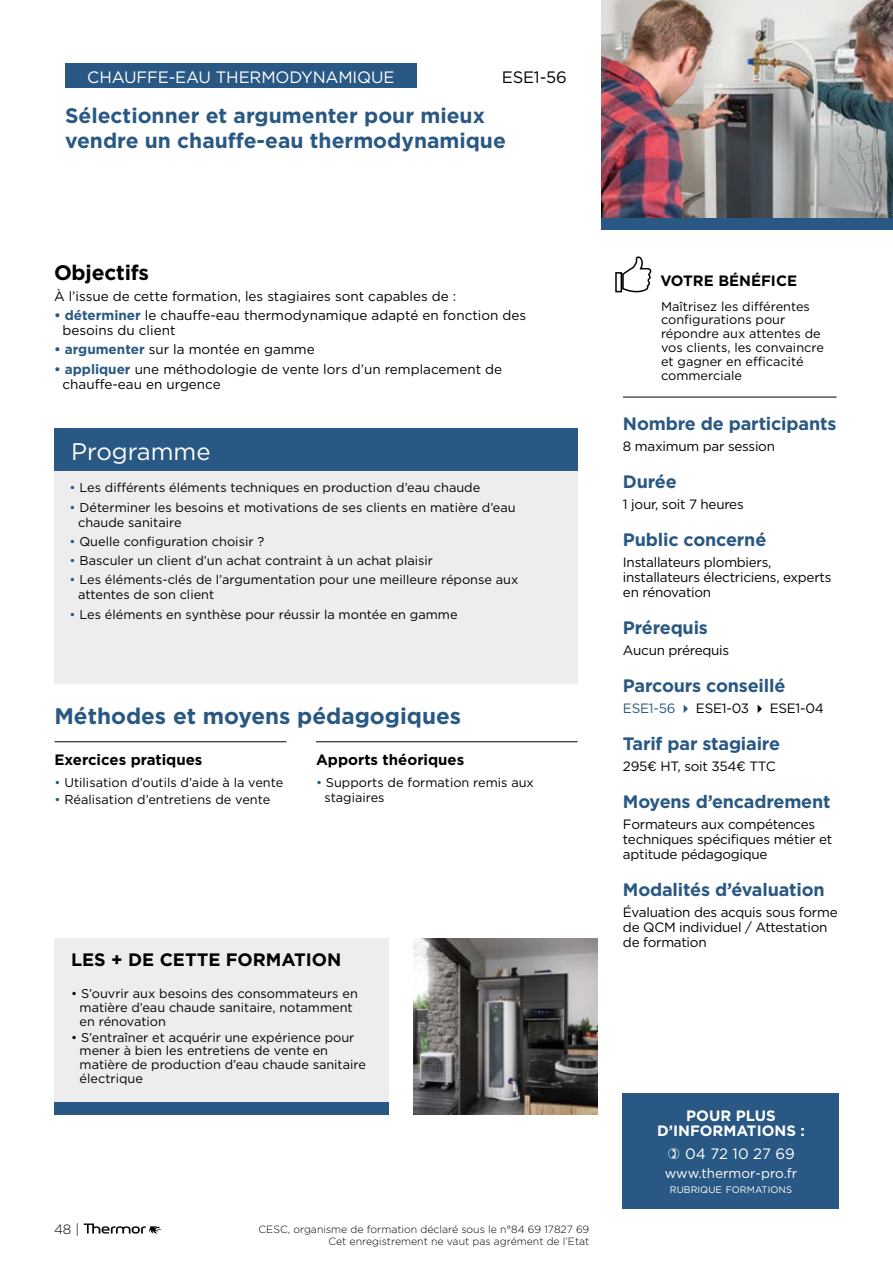
<style>
.page{position:relative;width:893px;height:1263px;background:#fff}
.page>*{position:absolute;margin:0;border:0;box-sizing:border-box;transform-origin:0 0}
.t1{font:24px "Gotham";color:#fff}
.t2{font:700 22.5px "Gotham";color:#285883}
.t3{font:700 21px/25.2px "Gotham";color:#285883}
.t4{font:700 21px "Gotham";letter-spacing:-.01em;color:#000}
.t5{font:700 18px "Gotham";letter-spacing:-.01em;color:#285883}
.t6{font:700 18px "Gotham";color:#000}
.t7{font:16.5px "Gotham";letter-spacing:-.01em;color:#fff}
.t8{font:16.5px "Gotham";letter-spacing:-.01em;color:#000}
.t9{font:700 15px "Gotham";color:#000}
.t10{font:700 15px/14.5px "Gotham";color:#fff;text-align:center}
.t11{font:15px "Gotham";letter-spacing:-.01em;color:#fff}
.t12{font:13.5px/15px "Gotham";letter-spacing:-.02em;color:#000}
.t13{font:13.5px/15px "Gotham";color:#000}
.t14{font:13.5px "Gotham";color:#fff}
.t15{font:300 13.5px "Gotham";color:#000}
.t16{font:12.75px/13.8px "Gotham";color:#000}
.t17{font:300 10.5px/12px "Gotham";color:#000;text-align:right}
.t18{font:9.45px "Gotham";color:#fff}
.s1{font-weight:700;color:#285883}
.s2{color:#285883}
</style>
<div class="page">
<svg style="left:84px;top:1223px;width:78px;height:10px"></svg>
<div style="left:623px;top:1094px;width:216px;height:115px;background:#285883"></div>
<svg style="left:615px;top:256px;width:37px;height:37px"></svg>
<div style="left:602px;top:217px;width:291px;height:13px;background:#285883"></div>
<hr style="left:623px;top:397px;width:214px;height:1px;background:#000">
<div style="left:65px;top:64px;width:352px;height:24px;background:#285883"></div>
<img style="left:602px;top:0;width:291px;height:218px">
<div style="left:54px;top:429px;width:523px;height:42px;background:#285883"></div>
<div style="left:54px;top:471px;width:523px;height:213px;background:#ededed"></div>
<img style="left:414px;top:939px;width:184px;height:176px">
<hr style="left:55px;top:741px;width:231px;height:1px;background:#000">
<hr style="left:316px;top:741px;width:262px;height:1px;background:#000">
<div style="left:54px;top:939px;width:334px;height:163px;background:#ededed"></div>
<div style="left:54px;top:1102px;width:334px;height:13px;background:#285883"></div>
<p class="t7" style="left:87px;top:66px;width:309px">CHAUFFE-EAU THERMODYNAMIQUE</p>
<h3 class="t3" style="left:65px;top:103px;width:442px">Sélectionner et argumenter pour mieux vendre un chauffe-eau thermodynamique</h3>
<p class="t8" style="left:502px;top:66px;width:67px">ESE1-56</p>
<h3 class="t4" style="left:54px;top:258px;width:97px">Objectifs</h3>
<p class="t13" style="left:54px;top:288px;width:404px">À l’issue de cette formation, les stagiaires sont capables de :</p>
<p class="t13" style="left:63px;top:308px;width:465px;text-indent:-9px"><span class="s1">• déterminer</span> le chauffe-eau thermodynamique adapté en fonction des besoins du client</p>
<p class="t13" style="left:54px;top:342px;width:262px"><span class="s1">• argumenter</span> sur la montée en gamme</p>
<p class="t13" style="left:63px;top:361px;width:441px;text-indent:-9px"><span class="s1">• appliquer</span> une méthodologie de vente lors d’un remplacement de chauffe-eau en urgence</p>
<h1 class="t1" style="left:71px;top:436px;width:141px">Programme</h1>
<p class="t16" style="left:70px;top:481px;width:412px"><span class="s2">•</span> Les différents éléments techniques en production d’eau chaude</p>
<p class="t16" style="left:78px;top:499px;width:439px;line-height:15px;text-indent:-9px"><span class="s2">•</span> Déterminer les besoins et motivations de ses clients en matière d’eau chaude sanitaire</p>
<p class="t16" style="left:70px;top:534px;width:196px"><span class="s2">•</span> Quelle configuration choisir ?</p>
<p class="t16" style="left:70px;top:553px;width:365px"><span class="s2">•</span> Basculer un client d’un achat contraint à un achat plaisir</p>
<p class="t16" style="left:78px;top:572px;width:442px;line-height:15px;text-indent:-9px"><span class="s2">•</span> Les éléments-clés de l’argumentation pour une meilleure réponse aux attentes de son client</p>
<p class="t16" style="left:70px;top:607px;width:390px"><span class="s2">•</span> Les éléments en synthèse pour réussir la montée en gamme</p>
<h2 class="t2" style="left:54px;top:701px;width:408px">Méthodes et moyens pédagogiques</h2>
<p class="t9" style="left:55px;top:750px;width:149px">Exercices pratiques</p>
<p class="t16" style="left:55px;top:775px;width:230px"><span class="s2">•</span> Utilisation d’outils d’aide à la vente</p>
<p class="t16" style="left:55px;top:792px;width:217px"><span class="s2">•</span> Réalisation d’entretiens de vente</p>
<p class="t9" style="left:316px;top:750px;width:150px">Apports théoriques</p>
<p class="t16" style="left:325px;top:774px;width:211px;line-height:15px;text-indent:-9px"><span class="s2">•</span> Supports de formation remis aux stagiaires</p>
<h3 class="t6" style="left:71px;top:948px;width:272px">LES + DE CETTE FORMATION</h3>
<p class="t16" style="left:80px;top:986px;width:280px;text-indent:-9px">• S’ouvrir aux besoins des consommateurs en matière d’eau chaude sanitaire, notamment en rénovation</p>
<p class="t16" style="left:80px;top:1030px;width:288px;text-indent:-9px">• S’entraîner et acquérir une expérience pour mener à bien les entretiens de vente en matière de production d’eau chaude sanitaire électrique</p>
<p class="t15" style="left:54px;top:1220px;width:27px">48 |</p>
<p class="t17" style="left:259px;top:1223px;width:332px">CESC, organisme de formation déclaré sous le n°84 69 17827 69<br>Cet enregistrement ne vaut pas agrément de l’Etat</p>
<p class="t9" style="left:660px;top:270px;width:138px">VOTRE BÉNÉFICE</p>
<p class="t16" style="left:661px;top:299px;width:164px">Maîtrisez les différentes configurations pour répondre aux attentes de vos clients, les convaincre et gagner en efficacité commerciale</p>
<h3 class="t5" style="left:623px;top:412px;width:215px">Nombre de participants</h3>
<p class="t12" style="left:623px;top:439px;width:154px">8 maximum par session</p>
<h3 class="t5" style="left:623px;top:470px;width:55px">Durée</h3>
<p class="t12" style="left:623px;top:497px;width:122px">1 jour, soit 7 heures</p>
<h3 class="t5" style="left:623px;top:528px;width:145px">Public concerné</h3>
<p class="t12" style="left:623px;top:555px;width:210px">Installateurs plombiers, installateurs électriciens, experts en rénovation</p>
<h3 class="t5" style="left:623px;top:616px;width:86px">Prérequis</h3>
<p class="t12" style="left:623px;top:643px;width:108px">Aucun prérequis</p>
<h3 class="t5" style="left:623px;top:674px;width:164px">Parcours conseillé</h3>
<p class="t12" style="left:623px;top:701px;width:202px"><span class="s2">ESE1-56</span> <span class="s2">✔</span> ESE1-03 ✔ ESE1-04</p>
<h3 class="t5" style="left:623px;top:732px;width:159px">Tarif par stagiaire</h3>
<p class="t12" style="left:623px;top:759px;width:154px">295€ HT, soit 354€ TTC</p>
<h3 class="t5" style="left:623px;top:790px;width:209px">Moyens d’encadrement</h3>
<p class="t12" style="left:623px;top:817px;width:211px">Formateurs aux compétences techniques spécifiques métier et aptitude pédagogique</p>
<h3 class="t5" style="left:623px;top:878px;width:203px">Modalités d’évaluation</h3>
<p class="t12" style="left:623px;top:905px;width:216px">Évaluation des acquis sous forme de QCM individuel / Attestation de formation</p>
<p class="t10" style="left:657px;top:1109px;width:149px">POUR PLUS<br>D’INFORMATIONS :</p>
<p class="t11" style="left:685px;top:1144px;width:111px">04 72 10 27 69</p>
<p class="t14" style="left:665px;top:1165px;width:134px">www.thermor-pro.fr</p>
<p class="t18" style="left:670px;top:1184px;width:124px">RUBRIQUE FORMATIONS</p>
</div>
